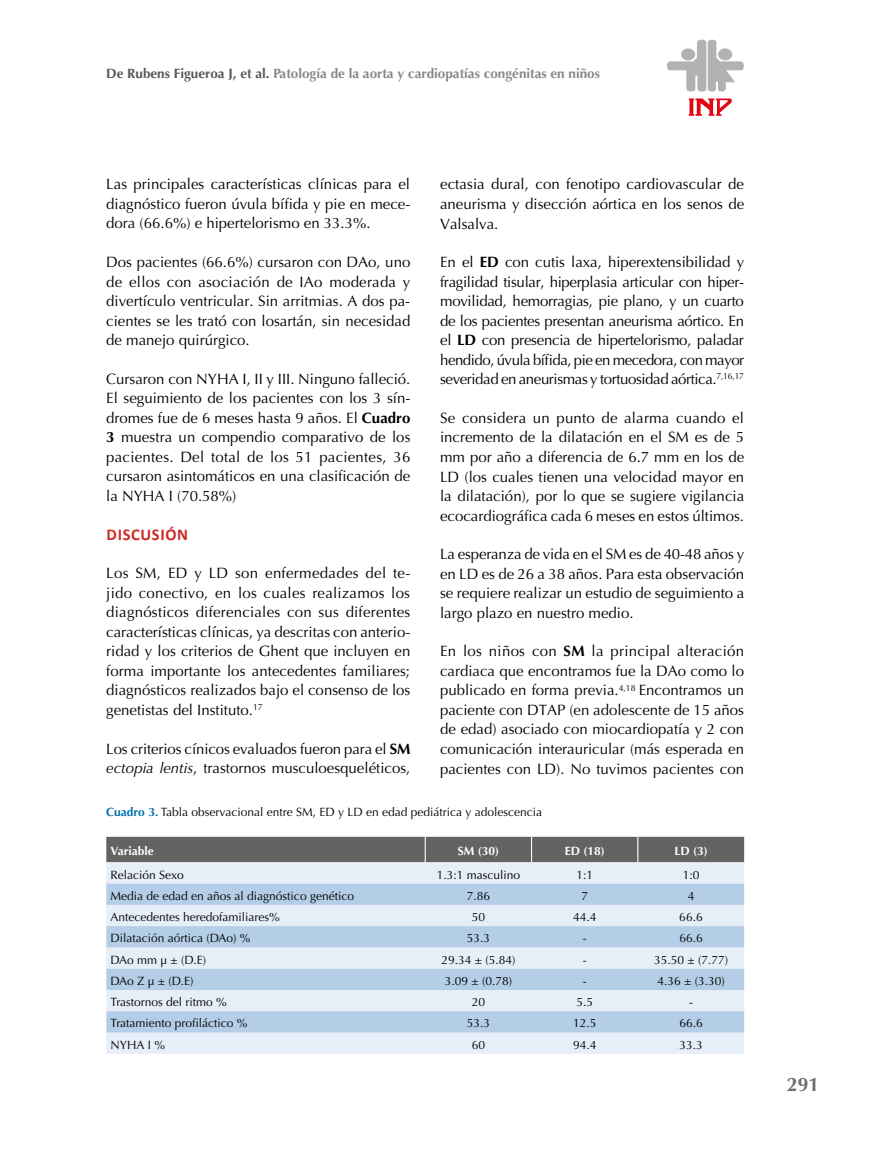
<style>
.page{position:relative;width:893px;height:1149px;background:#fff}
.page>*{position:absolute;margin:0;border:0;box-sizing:border-box;transform-origin:0 0}
.t1{font:700 19.5px "Optima";color:#706f6f}
.t2{font:700 16.5px "Calibri";letter-spacing:.04em;color:#cf2924}
.t3{font:15px/19.5px "Optima";color:#000;text-align:justify}
.t4{font:700 13.5px "Optima";color:#878787}
.t5{font:12px "Optima";color:#000}
.t6{font:700 12px "Optima";color:#fff}
.s1{color:#575756}
.s2{font-weight:700}
.s3{font-style:italic}
.s4{font-weight:700;color:#006fac}
</style>
<div class="page">
<svg style="left:689px;top:98px;width:43px;height:18px"></svg>
<svg style="left:667px;top:39px;width:77px;height:53px"></svg>
<div style="left:718px;top:48px;width:14px;height:12px;background:#b3b2b2;border-radius:50%"></div>
<div style="left:106px;top:862px;width:638px;height:191px;background:#e6eef8"></div>
<svg style="left:106px;top:883px;width:638px;height:149px;background:#c9dbee"></svg>
<div style="left:106px;top:836px;width:638px;height:26px;background:#646363"></div>
<p class="t4" style="left:106px;top:66px;width:495px"><span class="s1">De Rubens Figueroa J, et al.</span> Patología de la aorta y cardiopatías congénitas en niños</p>
<p class="t3" style="left:106px;top:175px;width:306px">Las principales características clínicas para el diagnóstico fueron úvula bífida y pie en mece&shy;dora (66.6%) e hipertelorismo en 33.3%.</p>
<p class="t3" style="left:106px;top:252px;width:306px">Dos pacientes (66.6%) cursaron con DAo, uno de ellos con asociación de IAo moderada y divertículo ventricular. Sin arritmias. A dos pa&shy;cientes se les trató con losartán, sin necesidad de manejo quirúrgico.</p>
<p class="t3" style="left:106px;top:369px;width:306px">Cursaron con NYHA I, II y III. Ninguno falleció.<br>El seguimiento de los pacientes con los 3 sín&shy;dromes fue de 6 meses hasta 9 años. El <span class="s2">Cuadro 3</span> muestra un compendio comparativo de los pacientes. Del total de los 51 pacientes, 36 cursaron asintomáticos en una clasificación de la NYHA I (70.58%)</p>
<p class="t2" style="left:107px;top:522px;width:83px">DISCUSIÓN</p>
<p class="t3" style="left:106px;top:563px;width:306px">Los SM, ED y LD son enfermedades del te&shy;jido conectivo, en los cuales realizamos los diagnósticos diferenciales con sus diferentes características clínicas, ya descritas con anterio&shy;ridad y los criterios de Ghent que incluyen en forma importante los antecedentes familiares; diagnósticos realizados bajo el consenso de los genetistas del Instituto.<sup>17</sup></p>
<p class="t3" style="left:106px;top:738px;width:306px">Los criterios cínicos evaluados fueron para el <span class="s2">SM </span><span class="s3">ectopia lentis</span>, trastornos musculoesqueléticos,</p>
<p class="t3" style="left:440px;top:175px;width:306px">ectasia dural, con fenotipo cardiovascular de aneurisma y disección aórtica en los senos de Valsalva.</p>
<p class="t3" style="left:440px;top:252px;width:306px">En el <span class="s2">ED</span> con cutis laxa, hiperextensibilidad y fragilidad tisular, hiperplasia articular con hiper&shy;movilidad, hemorragias, pie plano, y un cuarto de los pacientes presentan aneurisma aórtico. En el <span class="s2">LD</span> con presencia de hipertelorismo, paladar hendido, úvula bífida, pie en mecedora, con mayor severidad en aneurismas y tortuosidad aórtica.<sup>7,16,17</sup></p>
<p class="t3" style="left:440px;top:408px;width:306px">Se considera un punto de alarma cuando el incremento de la dilatación en el SM es de 5 mm por año a diferencia de 6.7 mm en los de LD (los cuales tienen una velocidad mayor en la dilatación), por lo que se sugiere vigilancia ecocardiográfica cada 6 meses en estos últimos.</p>
<p class="t3" style="left:440px;top:544px;width:306px">La esperanza de vida en el SM es de 40-48 años y en LD es de 26 a 38 años. Para esta observación se requiere realizar un estudio de seguimiento a largo plazo en nuestro medio.</p>
<p class="t3" style="left:440px;top:641px;width:306px">En los niños con <span class="s2">SM</span> la principal alteración cardiaca que encontramos fue la DAo como lo publicado en forma previa.<sup>4,18</sup> Encontramos un paciente con DTAP (en adolescente de 15 años de edad) asociado con miocardiopatía y 2 con comunicación interauricular (más esperada en pacientes con LD). No tuvimos pacientes con</p>
<p class="t5" style="left:106px;top:804px;width:437px"><span class="s4">Cuadro 3.</span> Tabla observacional entre SM, ED y LD en edad pediátrica y adolescencia</p>
<p class="t6" style="left:111px;top:843px;width:45px">Variable</p>
<p class="t6" style="left:458px;top:843px;width:43px">SM (30)</p>
<p class="t6" style="left:565px;top:843px;width:42px">ED (18)</p>
<p class="t6" style="left:674px;top:843px;width:35px">LD (3)</p>
<p class="t5" style="left:111px;top:867px;width:75px">Relación Sexo</p>
<p class="t5" style="left:437px;top:867px;width:85px">1.3:1 masculino</p>
<p class="t5" style="left:576px;top:867px;width:18px">1:1</p>
<p class="t5" style="left:683px;top:867px;width:18px">1:0</p>
<p class="t5" style="left:111px;top:888px;width:245px">Media de edad en años al diagnóstico genético</p>
<p class="t5" style="left:467px;top:888px;width:25px">7.86</p>
<p class="t5" style="left:581px;top:888px;width:8px">7</p>
<p class="t5" style="left:688px;top:888px;width:8px">4</p>
<p class="t5" style="left:111px;top:909px;width:171px">Antecedentes heredofamiliares%</p>
<p class="t5" style="left:472px;top:909px;width:15px">50</p>
<p class="t5" style="left:573px;top:909px;width:25px">44.4</p>
<p class="t5" style="left:679px;top:909px;width:25px">66.6</p>
<p class="t5" style="left:111px;top:931px;width:142px">Dilatación aórtica (DAo) %</p>
<p class="t5" style="left:467px;top:931px;width:25px">53.3</p>
<p class="t5" style="left:583px;top:931px;width:5px">-</p>
<p class="t5" style="left:679px;top:931px;width:25px">66.6</p>
<p class="t5" style="left:111px;top:952px;width:97px">DAo mm µ ± (D.E)</p>
<p class="t5" style="left:441px;top:952px;width:75px">29.34 ± (5.84)</p>
<p class="t5" style="left:583px;top:952px;width:5px">-</p>
<p class="t5" style="left:654px;top:952px;width:75px">35.50 ± (7.77)</p>
<p class="t5" style="left:111px;top:973px;width:84px">DAo Z µ ± (D.E)</p>
<p class="t5" style="left:445px;top:973px;width:69px">3.09 ± (0.78)</p>
<p class="t5" style="left:583px;top:973px;width:5px">-</p>
<p class="t5" style="left:657px;top:973px;width:69px">4.36 ± (3.30)</p>
<p class="t5" style="left:111px;top:994px;width:118px">Trastornos del ritmo %</p>
<p class="t5" style="left:472px;top:994px;width:15px">20</p>
<p class="t5" style="left:576px;top:994px;width:18px">5.5</p>
<p class="t5" style="left:689px;top:994px;width:5px">-</p>
<p class="t5" style="left:111px;top:1016px;width:139px">Tratamiento profiláctico %</p>
<p class="t5" style="left:467px;top:1016px;width:25px">53.3</p>
<p class="t5" style="left:573px;top:1016px;width:25px">12.5</p>
<p class="t5" style="left:679px;top:1016px;width:25px">66.6</p>
<p class="t5" style="left:111px;top:1037px;width:56px">NYHA I %</p>
<p class="t5" style="left:472px;top:1037px;width:15px">60</p>
<p class="t5" style="left:573px;top:1037px;width:25px">94.4</p>
<p class="t5" style="left:679px;top:1037px;width:25px">33.3</p>
<h1 class="t1" style="left:787px;top:1072px;width:34px">291</h1>
</div>
